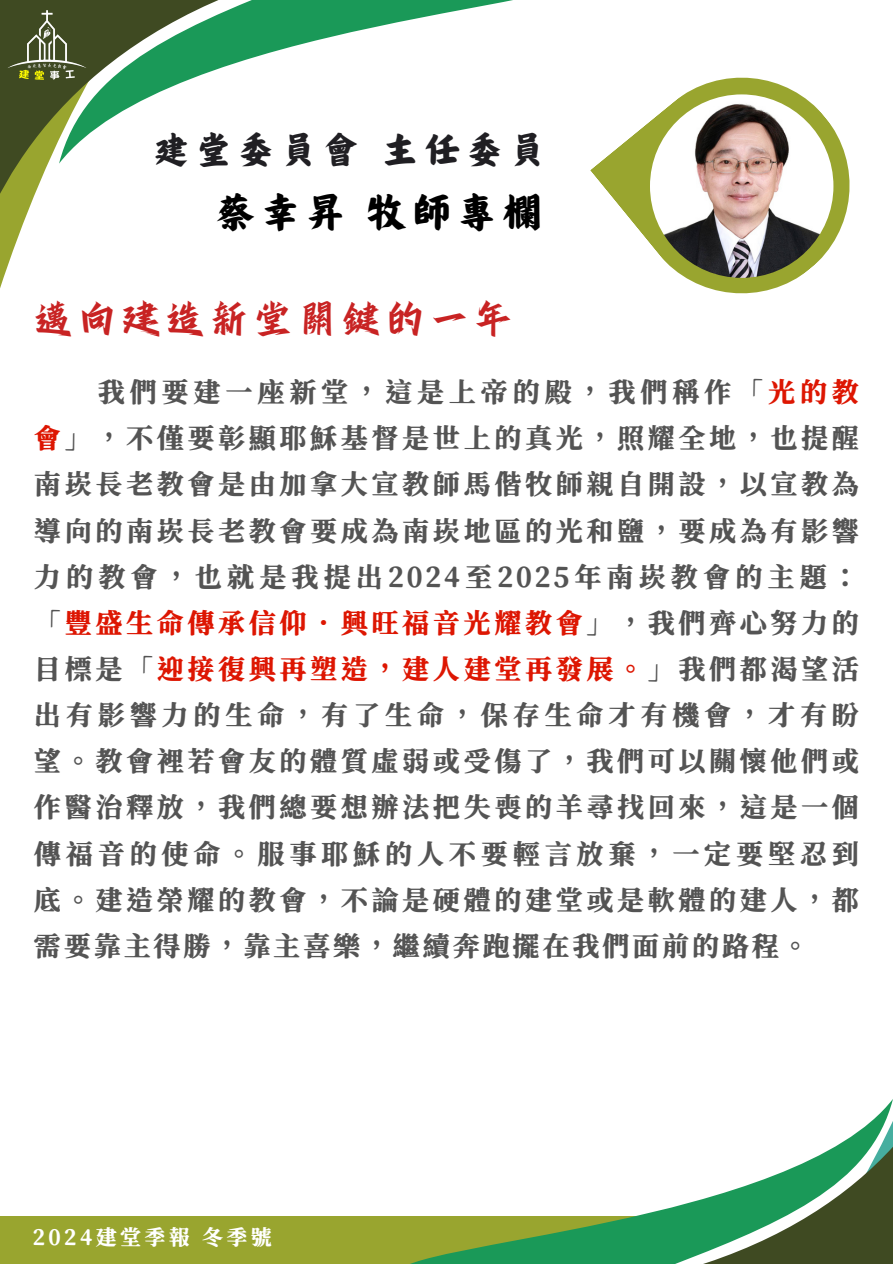
<style>
.page{position:relative;width:893px;height:1264px;background:#fff}
.page>*{position:absolute;margin:0;border:0;box-sizing:border-box;transform-origin:0 0}
.t1{font:44.1px "Canva Champion TC";letter-spacing:.12em;color:#000}
.t2{font:42px "Canva Wind Drift TC";letter-spacing:.145em;color:#c82323}
.t3{font:40.2px "Canva Champion TC";letter-spacing:.155em;color:#201f23}
.t4{font:900 27px/46.2px "Swei B2 Sugar CJ Ktc";letter-spacing:.12em;color:#545454;text-align:justify}
.t5{font:900 21px "Swei B2 Sugar CJ Ktc";letter-spacing:.165em;color:#fff}
.s1{color:#dd1602}
</style>
<div class="page">
<svg style="left:0;top:0;width:59px;height:261px"></svg>
<svg style="left:59px;top:0;width:454px;height:164px"></svg>
<div style="left:0;top:1215px;width:666px;height:48px;background:#99a52f"></div>
<svg style="left:397px;top:1100px;width:495px;height:163px"></svg>
<svg style="left:590px;top:77px;width:260px;height:217px"></svg>
<img style="left:650px;top:94px;width:183px;height:184px;border-radius:50%">
<img style="left:3px;top:8px;width:89px;height:76px">
<p class="t3" style="left:153px;top:128px;width:393px">建堂委員會主任委員</p>
<p class="t1" style="left:216px;top:189px;width:327px">蔡幸昇牧師專欄</p>
<p class="t2" style="left:35px;top:296px;width:479px">邁向建造新堂關鍵的一年</p>
<p class="t4" style="left:34px;top:369px;width:826px;text-indent:64px">我們要建一座新堂，這是上帝的殿，我們稱作「<span class="s1">光的教會</span>」，不僅要彰顯耶穌基督是世上的真光，照耀全地，也提醒南崁長老教會是由加拿大宣教師馬偕牧師親自開設，以宣教為導向的南崁長老教會要成為南崁地區的光和鹽，要成為有影響力的教會，也就是我提出2024至2025年南崁教會的主題：「<span class="s1">豐盛生命傳承信仰．興旺福音光耀教會</span>」，我們齊心努力的目標是「<span class="s1">迎接復興再塑造，建人建堂再發展。</span>」我們都渴望活出有影響力的生命，有了生命，保存生命才有機會，才有盼望。教會裡若會友的體質虛弱或受傷了，我們可以關懷他們或作醫治釋放，我們總要想辦法把失喪的羊尋找回來，這是一個傳福音的使命。服事耶穌的人不要輕言放棄，一定要堅忍到底。建造榮耀的教會，不論是硬體的建堂或是軟體的建人，都需要靠主得勝，靠主喜樂，繼續奔跑擺在我們面前的路程。</p>
<p class="t5" style="left:33px;top:1226px;width:240px">2024建堂季報冬季號</p>
</div>
